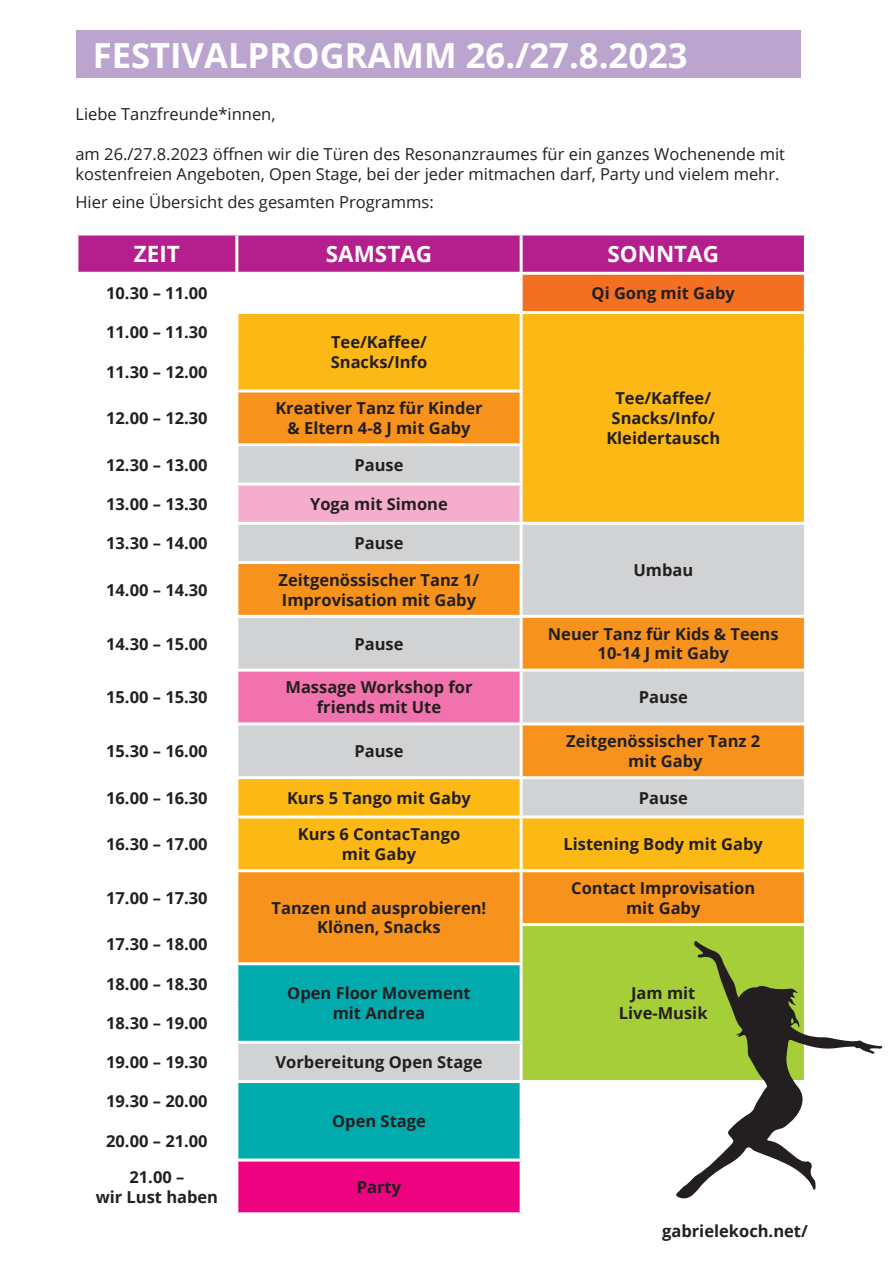
<style>
.page{position:relative;width:893px;height:1263px;background:#fff}
.page>*{position:absolute;margin:0;border:0;box-sizing:border-box;transform-origin:0 0}
.t1{font:700 34.65px "Open Sans";color:#fff}
.t2{font:700 22.5px "Open Sans";color:#fff}
.t3{font:700 16.5px/19.8px "Open Sans";color:#231f20;text-align:center}
.t4{font:16.5px/19.8px "Open Sans";color:#231f20}
</style>
<div class="page">
<div style="left:78px;top:235px;width:726px;height:37px;background:#b41e8d"></div>
<div style="left:521px;top:273px;width:284px;height:39px;background:#f36f21"></div>
<div style="left:238px;top:314px;width:566px;height:77px;background:#fcb814"></div>
<svg style="left:238px;top:391px;width:566px;height:54px;background:#f9a619"></svg>
<svg style="left:238px;top:445px;width:566px;height:77px;background:#eec051"></svg>
<div style="left:237px;top:484px;width:284px;height:39px;background:#f5adce"></div>
<svg style="left:238px;top:525px;width:566px;height:555px;background:#e5b674"></svg>
<div style="left:237px;top:670px;width:284px;height:54px;background:#f172ac"></div>
<div style="left:521px;top:817px;width:284px;height:54px;background:#fcb814"></div>
<div style="left:521px;top:924px;width:284px;height:157px;background:#a6ce39"></div>
<div style="left:237px;top:964px;width:284px;height:78px;background:#00aaad"></div>
<div style="left:237px;top:1081px;width:284px;height:79px;background:#00aaad"></div>
<div style="left:237px;top:1160px;width:284px;height:54px;background:#ed0280"></div>
<hr style="left:235px;top:235px;width:3px;height:37px;background:#fff">
<hr style="left:520px;top:235px;width:3px;height:37px;background:#fff">
<hr style="left:521px;top:272px;width:286px;height:3px;background:#fff">
<hr style="left:520px;top:275px;width:3px;height:36px;background:#fff">
<hr style="left:804px;top:275px;width:3px;height:36px;background:#fff">
<hr style="left:521px;top:311px;width:286px;height:3px;background:#fff">
<hr style="left:520px;top:314px;width:3px;height:38px;background:#fff">
<hr style="left:520px;top:352px;width:3px;height:37px;background:#fff">
<hr style="left:237px;top:389px;width:286px;height:3px;background:#fff">
<hr style="left:520px;top:392px;width:3px;height:51px;background:#fff">
<hr style="left:237px;top:443px;width:286px;height:3px;background:#fff">
<hr style="left:520px;top:446px;width:3px;height:36px;background:#fff">
<hr style="left:237px;top:482px;width:286px;height:3px;background:#fff">
<hr style="left:235px;top:485px;width:3px;height:37px;background:#fff">
<hr style="left:520px;top:485px;width:3px;height:37px;background:#fff">
<hr style="left:237px;top:522px;width:284px;height:3px;background:#fff">
<hr style="left:520px;top:525px;width:3px;height:36px;background:#fff">
<hr style="left:237px;top:561px;width:286px;height:3px;background:#fff">
<hr style="left:520px;top:564px;width:3px;height:51px;background:#fff">
<hr style="left:237px;top:615px;width:284px;height:3px;background:#fff">
<hr style="left:521px;top:615px;width:286px;height:3px;background:#fff">
<hr style="left:520px;top:618px;width:3px;height:51px;background:#fff">
<hr style="left:237px;top:669px;width:284px;height:3px;background:#fff">
<hr style="left:235px;top:672px;width:3px;height:50px;background:#fff">
<hr style="left:521px;top:669px;width:286px;height:3px;background:#fff">
<hr style="left:520px;top:672px;width:3px;height:50px;background:#fff">
<hr style="left:237px;top:722px;width:284px;height:3px;background:#fff">
<hr style="left:521px;top:722px;width:286px;height:3px;background:#fff">
<hr style="left:520px;top:725px;width:3px;height:51px;background:#fff">
<hr style="left:237px;top:776px;width:284px;height:3px;background:#fff">
<hr style="left:521px;top:776px;width:286px;height:3px;background:#fff">
<hr style="left:520px;top:779px;width:3px;height:36px;background:#fff">
<hr style="left:237px;top:815px;width:284px;height:3px;background:#fff">
<hr style="left:521px;top:815px;width:286px;height:3px;background:#fff">
<hr style="left:520px;top:818px;width:3px;height:51px;background:#fff">
<hr style="left:804px;top:818px;width:3px;height:51px;background:#fff">
<hr style="left:237px;top:869px;width:284px;height:3px;background:#fff">
<hr style="left:521px;top:869px;width:286px;height:3px;background:#fff">
<hr style="left:520px;top:872px;width:3px;height:51px;background:#fff">
<hr style="left:520px;top:923px;width:287px;height:3px;background:#fff">
<hr style="left:520px;top:926px;width:3px;height:36px;background:#fff">
<hr style="left:804px;top:926px;width:3px;height:38px;background:#fff">
<hr style="left:237px;top:962px;width:286px;height:3px;background:#fff">
<hr style="left:235px;top:965px;width:3px;height:36px;background:#fff">
<hr style="left:520px;top:965px;width:3px;height:38px;background:#fff">
<hr style="left:520px;top:1003px;width:3px;height:38px;background:#fff">
<hr style="left:75px;top:1001px;width:163px;height:3px;background:#fff">
<hr style="left:235px;top:1004px;width:3px;height:37px;background:#fff">
<hr style="left:237px;top:1041px;width:286px;height:3px;background:#fff">
<hr style="left:520px;top:1044px;width:3px;height:36px;background:#fff">
<hr style="left:237px;top:1080px;width:284px;height:3px;background:#fff">
<hr style="left:235px;top:1083px;width:3px;height:36px;background:#fff">
<hr style="left:521px;top:1080px;width:286px;height:3px;background:#fff">
<hr style="left:520px;top:1083px;width:3px;height:36px;background:#fff">
<hr style="left:75px;top:1119px;width:163px;height:3px;background:#fff">
<hr style="left:235px;top:1122px;width:3px;height:36px;background:#fff">
<hr style="left:520px;top:1119px;width:287px;height:3px;background:#fff">
<hr style="left:520px;top:1122px;width:3px;height:36px;background:#fff">
<hr style="left:237px;top:1158px;width:284px;height:3px;background:#fff">
<hr style="left:235px;top:1161px;width:3px;height:51px;background:#fff">
<hr style="left:520px;top:1161px;width:3px;height:51px;background:#fff">
<hr style="left:237px;top:1212px;width:284px;height:3px;background:#fff">
<div style="left:76px;top:31px;width:724px;height:47px;background:#bba5cf"></div>
<svg style="left:675px;top:940px;width:207px;height:259px"></svg>
<h1 class="t1" style="left:93px;top:41px;width:596px">FESTIVALPROGRAMM 26./27.8.2023</h1>
<p class="t4" style="left:75px;top:105px;width:201px">Liebe Tanzfreunde*innen,</p>
<p class="t4" style="left:75px;top:144px;width:711px">am 26./27.8.2023 öffnen wir die Türen des Resonanzraumes für ein ganzes Wochenende mit kostenfreien Angeboten, Open Stage, bei der jeder mitmachen darf, Party und vielem mehr.</p>
<p class="t4" style="left:75px;top:192px;width:360px">Hier eine Übersicht des gesamten Programms:</p>
<h2 class="t2" style="left:134px;top:245px;width:48px">ZEIT</h2>
<h2 class="t2" style="left:326px;top:245px;width:108px">SAMSTAG</h2>
<h2 class="t2" style="left:607px;top:245px;width:113px">SONNTAG</h2>
<p class="t3" style="left:106px;top:285px;width:103px">10.30 – 11.00</p>
<p class="t3" style="left:592px;top:285px;width:145px">Qi Gong mit Gaby</p>
<p class="t3" style="left:106px;top:324px;width:103px">11.00 – 11.30</p>
<p class="t3" style="left:331px;top:332px;width:98px;text-align:left">Tee/Kaffee/<br>Snacks/Info</p>
<p class="t3" style="left:606px;top:388px;width:115px">Tee/Kaffee/<br>Snacks/Info/<br>Kleidertausch</p>
<p class="t3" style="left:106px;top:363px;width:103px">11.30 – 12.00</p>
<p class="t3" style="left:106px;top:410px;width:103px">12.00 – 12.30</p>
<p class="t3" style="left:275px;top:400px;width:209px">Kreativer Tanz für Kinder &amp; Eltern 4-8 J mit Gaby</p>
<p class="t3" style="left:106px;top:456px;width:103px">12.30 – 13.00</p>
<p class="t3" style="left:354px;top:456px;width:51px">Pause</p>
<p class="t3" style="left:106px;top:496px;width:103px">13.00 – 13.30</p>
<p class="t3" style="left:310px;top:496px;width:139px">Yoga mit Simone</p>
<p class="t3" style="left:106px;top:535px;width:103px">13.30 – 14.00</p>
<p class="t3" style="left:354px;top:535px;width:51px">Pause</p>
<p class="t3" style="left:633px;top:562px;width:61px">Umbau</p>
<p class="t3" style="left:106px;top:581px;width:103px">14.00 – 14.30</p>
<p class="t3" style="left:279px;top:572px;width:202px;text-align:left">Zeitgenössischer Tanz 1/<br>Improvisation mit Gaby</p>
<p class="t3" style="left:106px;top:635px;width:103px">14.30 – 15.00</p>
<p class="t3" style="left:354px;top:635px;width:51px">Pause</p>
<p class="t3" style="left:548px;top:625px;width:232px">Neuer Tanz für Kids &amp; Teens<br>10-14 J mit Gaby</p>
<p class="t3" style="left:106px;top:689px;width:103px">15.00 – 15.30</p>
<p class="t3" style="left:285px;top:679px;width:189px">Massage Workshop for friends mit Ute</p>
<p class="t3" style="left:639px;top:689px;width:51px">Pause</p>
<p class="t3" style="left:106px;top:743px;width:103px">15.30 – 16.00</p>
<p class="t3" style="left:354px;top:743px;width:51px">Pause</p>
<p class="t3" style="left:566px;top:733px;width:196px">Zeitgenössischer Tanz 2 mit Gaby</p>
<p class="t3" style="left:106px;top:789px;width:103px">16.00 – 16.30</p>
<p class="t3" style="left:287px;top:789px;width:185px">Kurs 5 Tango mit Gaby</p>
<p class="t3" style="left:639px;top:789px;width:51px">Pause</p>
<p class="t3" style="left:106px;top:836px;width:103px">16.30 – 17.00</p>
<p class="t3" style="left:298px;top:826px;width:164px">Kurs 6 ContacTango mit Gaby</p>
<p class="t3" style="left:564px;top:836px;width:201px">Listening Body mit Gaby</p>
<p class="t3" style="left:106px;top:890px;width:103px">17.00 – 17.30</p>
<p class="t3" style="left:272px;top:899px;width:216px">Tanzen und ausprobieren!<br>Klönen, Snacks</p>
<p class="t3" style="left:571px;top:880px;width:186px">Contact Improvisation mit Gaby</p>
<p class="t3" style="left:106px;top:936px;width:103px">17.30 – 18.00</p>
<p class="t3" style="left:106px;top:975px;width:103px">18.00 – 18.30</p>
<p class="t3" style="left:287px;top:985px;width:185px">Open Floor Movement mit Andrea</p>
<p class="t3" style="left:106px;top:1015px;width:103px">18.30 – 19.00</p>
<p class="t3" style="left:106px;top:1054px;width:103px">19.00 – 19.30</p>
<p class="t3" style="left:276px;top:1054px;width:208px">Vorbereitung Open Stage</p>
<p class="t3" style="left:106px;top:1093px;width:103px">19.30 – 20.00</p>
<p class="t3" style="left:332px;top:1113px;width:95px">Open Stage</p>
<p class="t3" style="left:106px;top:1132px;width:103px">20.00 – 21.00</p>
<p class="t3" style="left:96px;top:1169px;width:124px">21.00 –<br>wir Lust haben</p>
<p class="t3" style="left:357px;top:1179px;width:46px">Party</p>
<p class="t3" style="left:619px;top:985px;width:90px">Jam mit<br>Live-Musik</p>
<p class="t3" style="left:662px;top:1222px;width:147px">gabrielekoch.net/</p>
</div>
